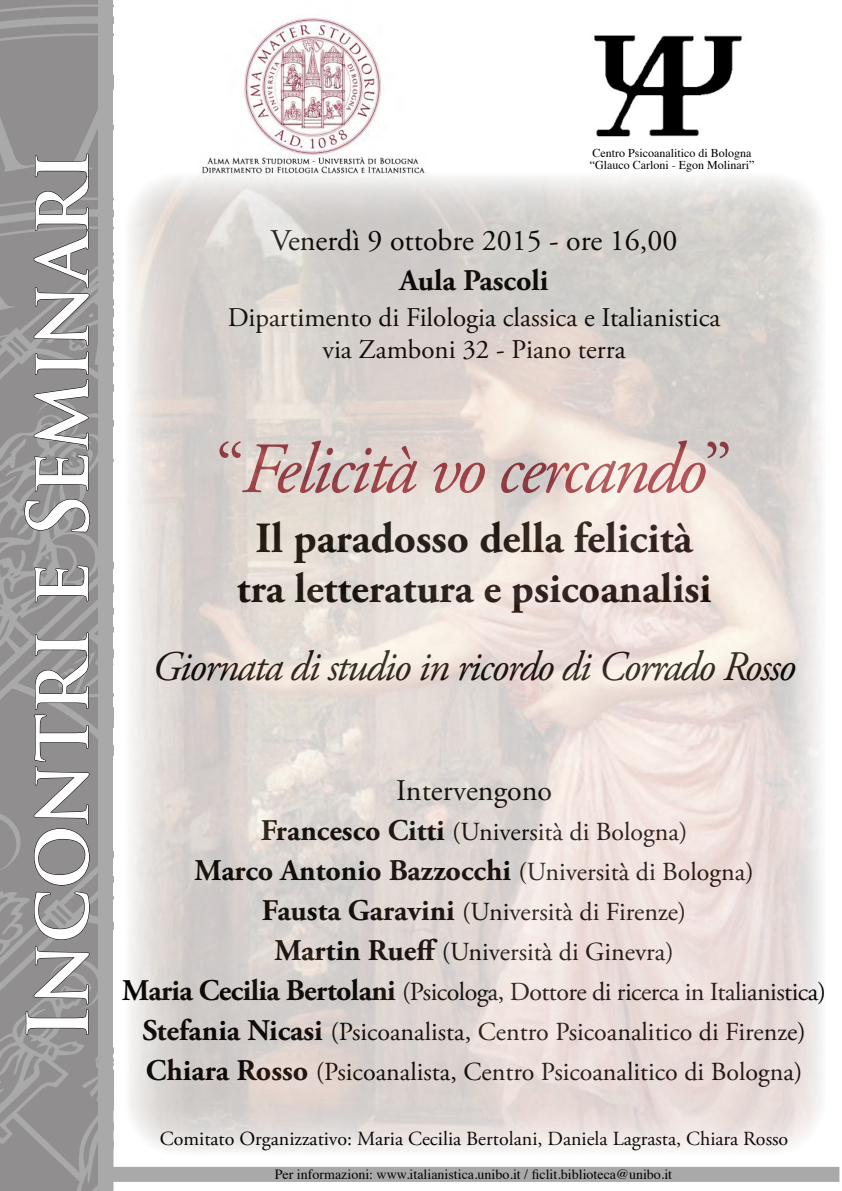
<style>
.page{position:relative;width:842px;height:1191px;background:#fff}
.page>*{position:absolute;margin:0;border:0;box-sizing:border-box;transform-origin:0 0}
.t1{font:700 82px "Trajan Pro";color:#fff;scale:.94 1}
.t2{font:italic 72px "Adobe Garamond Pro";letter-spacing:-.04em;color:#a23b4a}
.t3{font:700 43px "Adobe Garamond Pro";color:#000}
.t4{font:italic 42px "Adobe Garamond Pro";letter-spacing:-.04em;color:#000}
.t5{font:700 42px "Adobe Garamond Pro";color:#000}
.t6{font:700 30px "Adobe Garamond Pro";color:#000}
.t7{font:30px "Adobe Garamond Pro";color:#000}
.t8{font:27px/32px "Adobe Garamond Pro";color:#000;text-align:center}
.t9{font:26px/40px "Adobe Garamond Pro";color:#000;text-align:center}
.t10{font:20px "Adobe Garamond Pro";color:#000}
.t11{font:14px "Times";color:#000}
.t12{font:12px/12px "Times";color:#000}
.s1{font-style:normal}
.s2{font-weight:700;font-size:30px}
.s3{font-weight:400;font-size:26px}
</style>
<div class="page">
<svg style="left:0;top:0;width:99px;height:65px;background:#949393"></svg>
<div style="left:99px;top:0;width:14px;height:1189px;background:#a9a9a9"></div>
<svg style="left:0;top:65px;width:114px;height:1126px;background:#939191"></svg>
<div style="left:107px;top:1166px;width:732px;height:15px;background:#a9a9a9"></div>
<img style="left:202px;top:17px;width:223px;height:155px">
<img style="left:594px;top:35px;width:148px;height:102px">
<img style="left:129px;top:172px;width:693px;height:979px">
<h1 class="t1" style="left:7px;top:1040px;width:948px;rotate:-90deg">Incontri e Seminari</h1>
<p class="t12" style="left:590px;top:146px;width:166px">Centro Psicoanalitico di Bologna “Glauco Carloni - Egon Molinari”</p>
<p class="t7" style="left:271px;top:222px;width:408px">Venerdì 9 ottobre 2015 - ore 16,00</p>
<p class="t6" style="left:400px;top:263px;width:150px">Aula Pascoli</p>
<p class="t8" style="left:228px;top:302px;width:494px">Dipartimento di Filologia classica e Italianistica via Zamboni 32 - Piano terra</p>
<h2 class="t2" style="left:216px;top:426px;width:519px"><span class="s1">“</span>Felicità vo cercando<span class="s1">”</span></h2>
<h3 class="t3" style="left:255px;top:513px;width:439px">Il paradosso della felicità</h3>
<h3 class="t5" style="left:237px;top:564px;width:476px">tra letteratura e psicoanalisi</h3>
<h3 class="t4" style="left:152px;top:641px;width:645px">Giornata di studio in ricordo di Corrado Rosso</h3>
<p class="t7" style="left:396px;top:772px;width:157px">Intervengono</p>
<p class="t9" style="left:261px;top:813px;width:428px"><span class="s2">Francesco Citti</span> (Università di Bologna)</p>
<p class="t6" style="left:194px;top:853px;width:561px">Marco Antonio Bazzocchi <span class="s3">(Università di Bologna)</span></p>
<p class="t9" style="left:122px;top:893px;width:705px"><span class="s2">Fausta Garavini</span> (Università di Firenze)<br><span class="s2">Martin Rueff</span> (Università di Ginevra)<br><span class="s2">Maria Cecilia Bertolani</span> (Psicologa, Dottore di ricerca in Italianistica)<br><span class="s2">Stefania Nicasi</span> (Psicoanalista, Centro Psicoanalitico di Firenze)<br><span class="s2">Chiara Rosso</span> (Psicoanalista, Centro Psicoanalitico di Bologna)</p>
<p class="t10" style="left:160px;top:1127px;width:630px">Comitato Organizzativo: Maria Cecilia Bertolani, Daniela Lagrasta, Chiara Rosso</p>
<p class="t11" style="left:275px;top:1161px;width:399px">Per informazioni: www.italianistica.unibo.it / ficlit.biblioteca@unibo.it</p>
</div>
